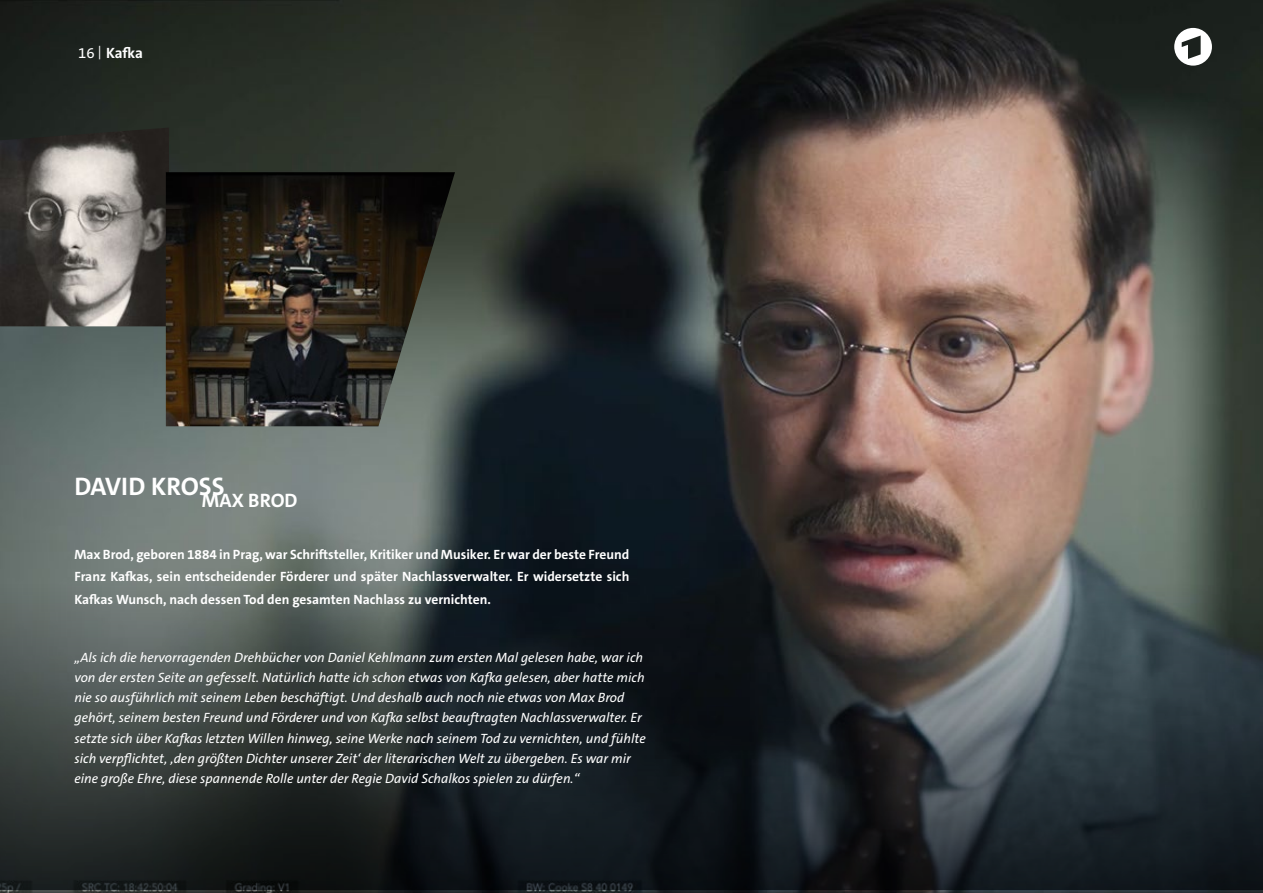
<style>
.page{position:relative;width:1263px;height:893px;background:#fff}
.page>*{position:absolute;margin:0;border:0;box-sizing:border-box;transform-origin:0 0}
.t1{font:700 25.5px "The Sans C5";color:#fff}
.t2{font:700 19.5px "The Sans C5";color:#fff}
.t3{font:700 15px "The Sans C5";color:#fff}
.t4{font:italic 13.5px/20.2px "The Sans C5";color:#fff}
.t5{font:700 13.5px/22.5px "The Sans C5";color:#fff;text-align:justify}
.s1{font-weight:400}
.s2{font-weight:400;font-size:13.5px}
</style>
<div class="page">
<img style="left:0;top:0;width:1263px;height:893px">
<img style="left:0;top:128px;width:169px;height:198px">
<img style="left:166px;top:172px;width:289px;height:254px">
<svg style="left:0;top:540px;width:1263px;height:350px;background:#313739"></svg>
<svg style="left:1174px;top:28px;width:38px;height:38px"></svg>
<p class="t3" style="left:78px;top:43px;width:66px"><span class="s1">16</span> <span class="s2">|</span> Kafka</p>
<h1 class="t1" style="left:74px;top:470px;width:152px">DAVID KROSS</h1>
<h2 class="t2" style="left:202px;top:488px;width:97px">MAX BROD</h2>
<p class="t5" style="left:74px;top:543px;width:556px">Max Brod, geboren 1884 in Prag, war Schriftsteller, Kritiker und Musiker. Er war der beste Freund Franz Kafkas, sein entscheidender Förderer und später Nachlassverwalter. Er widersetzte sich Kafkas Wunsch, nach dessen Tod den gesamten Nachlass zu vernichten.</p>
<p class="t4" style="left:74px;top:647px;width:573px">„Als ich die hervorragenden Drehbücher von Daniel Kehlmann zum ersten Mal gelesen habe, war ich von der ersten Seite an gefesselt. Natürlich hatte ich schon etwas von Kafka gelesen, aber hatte mich nie so ausführlich mit seinem Leben beschäftigt. Und deshalb auch noch nie etwas von Max Brod gehört, seinem besten Freund und Förderer und von Kafka selbst beauftragten Nachlassverwalter. Er setzte sich über Kafkas letzten Willen hinweg, seine Werke nach seinem Tod zu vernichten, und fühlte sich verpflichtet, ‚den größten Dichter unserer Zeit‘ der literarischen Welt zu übergeben. Es war mir eine große Ehre, diese spannende Rolle unter der Regie David Schalkos spielen zu dürfen.“</p>
</div>
